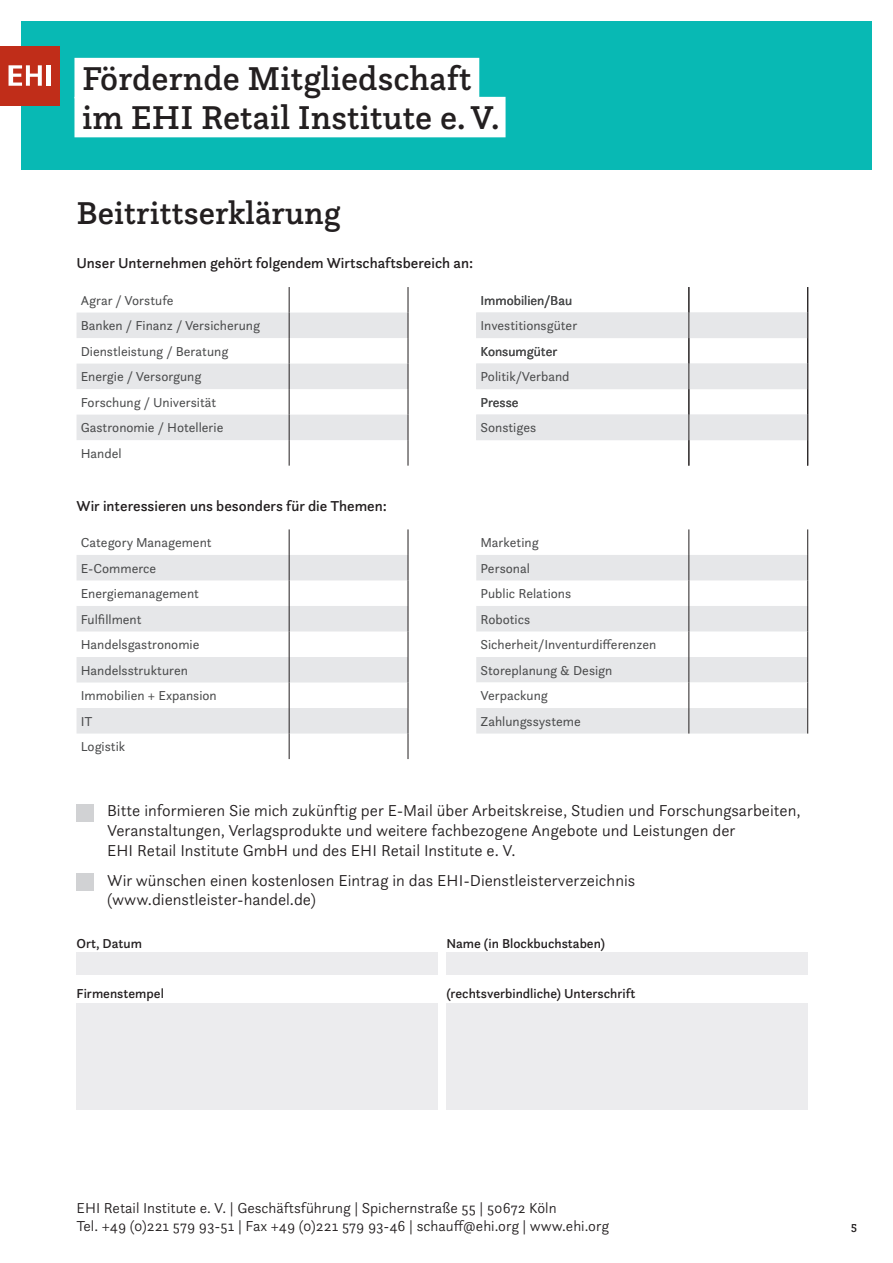
<style>
.page{position:relative;width:893px;height:1263px;background:#fff}
.page>*{position:absolute;margin:0;border:0;box-sizing:border-box;transform-origin:0 0}
.t1{font:500 34.5px/39px "Questa Slab";color:#231f20}
.t2{font:500 33px "Questa Slab";color:#231f20}
.t3{font:300 16.5px/19.8px "Questa Sans";color:#231f20}
.t4{font:300 15px/18px "Questa Sans";color:#231f20}
.t5{font:500 15px "Questa Sans";color:#231f20}
.t6{font:13.5px/25.5px "Questa Sans";color:#4b4c4d}
.t7{font:500 13.5px "Questa Sans";color:#231f20}
.t8{font:500 12px "Questa Slab";color:#231f20}
</style>
<div class="page">
<div style="left:21px;top:21px;width:851px;height:149px;background:#08b9b4"></div>
<div style="left:0;top:46px;width:60px;height:59px;background:#c02d19"></div>
<div style="left:46px;top:65px;width:5px;height:21px;background:#fff"></div>
<svg style="left:9px;top:65px;width:33px;height:21px"></svg>
<div style="left:74px;top:58px;width:405px;height:40px;background:#fff"></div>
<div style="left:74px;top:97px;width:432px;height:40px;background:#fff"></div>
<svg style="left:77px;top:287px;width:332px;height:179px"></svg>
<svg style="left:77px;top:555px;width:331px;height:178px;fill:#e6e7e9"></svg>
<svg style="left:289px;top:529px;width:1px;height:230px"></svg>
<svg style="left:408px;top:529px;width:1px;height:230px"></svg>
<svg style="left:476px;top:287px;width:332px;height:179px"></svg>
<svg style="left:476px;top:529px;width:332px;height:204px"></svg>
<div style="left:77px;top:804px;width:17px;height:17px;background:#d1d2d4"></div>
<div style="left:77px;top:873px;width:17px;height:17px;background:#d1d2d4"></div>
<div style="left:77px;top:1003px;width:361px;height:107px;background:#ececee"></div>
<div style="left:77px;top:952px;width:361px;height:22px;background:#ececee"></div>
<div style="left:446px;top:1003px;width:362px;height:107px;background:#ececee"></div>
<div style="left:446px;top:952px;width:362px;height:22px;background:#ececee"></div>
<h1 class="t1" style="left:82px;top:58px;width:419px">Fördernde Mitgliedschaft im EHI Retail Institute e. V.</h1>
<h2 class="t2" style="left:77px;top:192px;width:266px">Beitrittserklärung</h2>
<p class="t5" style="left:77px;top:254px;width:398px">Unser Unternehmen gehört folgendem Wirtschaftsbereich an:</p>
<p class="t6" style="left:81px;top:287px;width:181px">Agrar / Vorstufe<br>Banken / Finanz / Versicherung<br>Dienstleistung / Beratung<br>Energie / Versorgung<br>Forschung / Universität<br>Gastronomie / Hotellerie<br>Handel</p>
<p class="t6" style="left:480px;top:287px;width:98px">Immobilien/Bau<br>Investitionsgüter<br>Konsumgüter<br>Politik/Verband<br>Presse<br>Sonstiges</p>
<p class="t5" style="left:77px;top:496px;width:312px">Wir interessieren uns besonders für die Themen:</p>
<p class="t6" style="left:81px;top:530px;width:137px">Category Management<br>E-Commerce<br>Energiemanagement<br>Fulfillment<br>Handelsgastronomie<br>Handelsstrukturen<br>Immobilien + Expansion<br>IT<br>Logistik</p>
<p class="t6" style="left:480px;top:530px;width:177px">Marketing<br>Personal<br>Public Relations<br>Robotics<br>Sicherheit/Inventurdifferenzen<br>Storeplanung &amp; Design<br>Verpackung<br>Zahlungssysteme</p>
<p class="t3" style="left:107px;top:800px;width:695px">Bitte informieren Sie mich zukünftig per E-Mail über Arbeitskreise, Studien und Forschungsarbeiten,<br>Veranstaltungen, Verlagsprodukte und weitere fachbezogene Angebote und Leistungen der<br>EHI Retail Institute GmbH und des EHI Retail Institute e. V.</p>
<p class="t3" style="left:107px;top:870px;width:530px">Wir wünschen einen kostenlosen Eintrag in das EHI-Dienstleisterverzeichnis (www.dienstleister-handel.de)</p>
<p class="t7" style="left:77px;top:934px;width:67px">Ort, Datum</p>
<p class="t7" style="left:77px;top:985px;width:89px">Firmenstempel</p>
<p class="t7" style="left:446px;top:934px;width:160px">Name (in Blockbuchstaben)</p>
<p class="t7" style="left:446px;top:985px;width:190px">(rechtsverbindliche) Unterschrift</p>
<p class="t4" style="left:77px;top:1199px;width:534px">EHI Retail Institute e. V. | Geschäftsführung | Spichernstraße 55 | 50672 Köln<br>Tel. +49 (0)221 579 93-51 | Fax +49 (0)221 579 93-46 | schauff@ehi.org | www.ehi.org</p>
<p class="t8" style="left:851px;top:1220px;width:8px">5</p>
</div>
